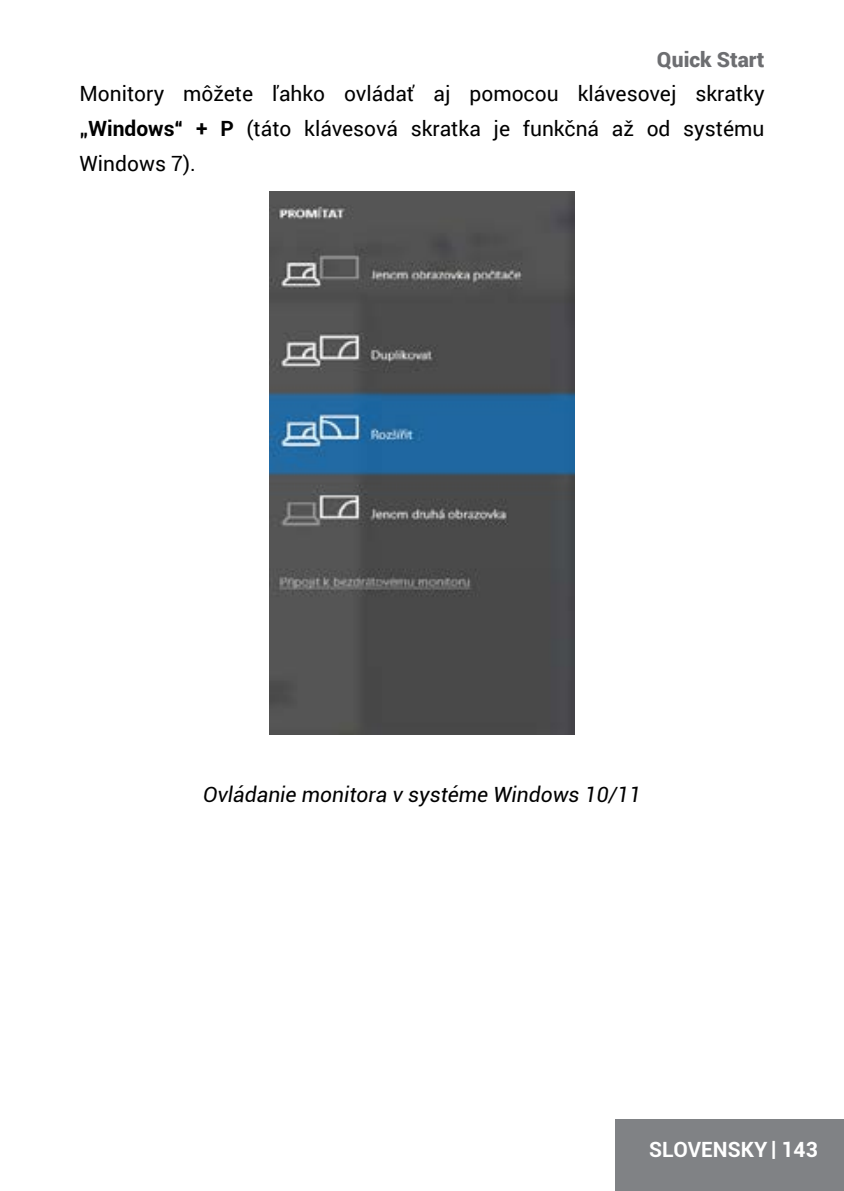
<style>
.page{position:relative;width:844px;height:1191px;background:#fff}
.page>*{position:absolute;margin:0;border:0;box-sizing:border-box;transform-origin:0 0}
.t1{font:21px/35px "Roboto";color:#000;text-align:justify}
.t2{font:italic 21px "Roboto";color:#000}
.t3{font:700 21px "Roboto";color:#fff}
.t4{font:900 21px "Roboto";color:#6d6e71}
.s1{font-weight:700}
</style>
<div class="page">
<div style="left:615px;top:1119px;width:228px;height:72px;background:#808285"></div>
<img style="left:270px;top:191px;width:304px;height:544px">
<p class="t4" style="left:656px;top:45px;width:109px">Quick Start</p>
<p class="t1" style="left:79px;top:76px;width:686px">Monitory môžete ľahko ovládať aj pomocou klávesovej skratky <span class="s1">„Windows“ + P</span> (táto klávesová skratka je funkčná až od systému Windows 7).</p>
<p class="t2" style="left:203px;top:779px;width:439px">Ovládanie monitora v systéme Windows 10/11</p>
<p class="t3" style="left:649px;top:1134px;width:170px">SLOVENSKY | 143</p>
</div>
